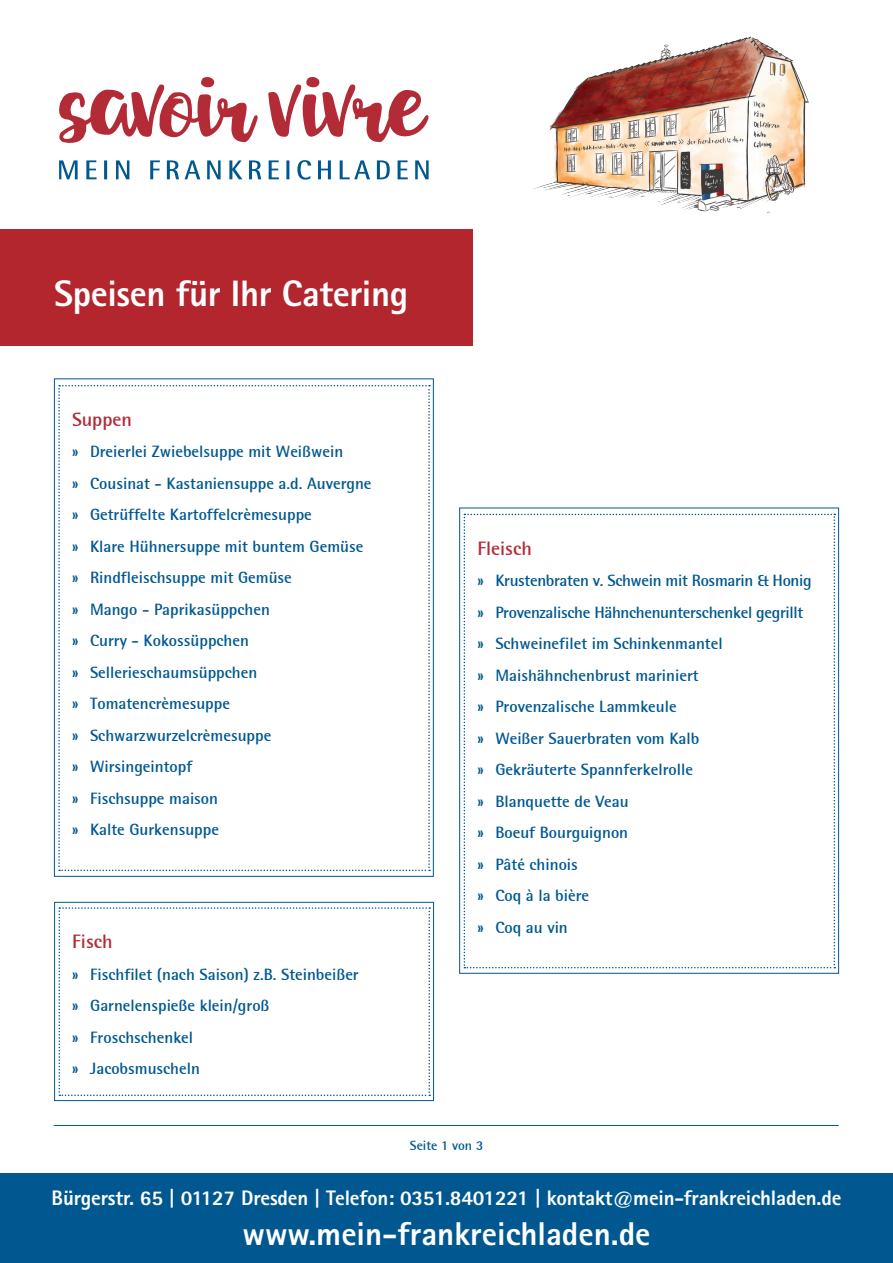
<style>
.page{position:relative;width:893px;height:1263px;background:#fff}
.page>*{position:absolute;margin:0;border:0;box-sizing:border-box;transform-origin:0 0}
.t1{font:800 36.75px "Rotis Sans Serif";letter-spacing:-.01em;color:#fff}
.t2{font:800 33px "Rotis Sans Serif";color:#fff}
.t3{font:800 21px "Rotis Sans Serif";letter-spacing:-.01em;color:#fff}
.t4{font:700 19.5px "AT Rotis Semi Sans";color:#b22b37}
.t5{font:700 16.5px "AT Rotis Semi Sans";color:#015891}
.t6{font:700 16.5px "AT Rotis Semi Sans";letter-spacing:-.02em;color:#015891}
.t7{font:700 13.5px "AT Rotis Semi Sans";color:#015891}
</style>
<div class="page">
<div style="left:0;top:1173px;width:893px;height:90px;background:#015891"></div>
<svg style="left:59px;top:160px;width:370px;height:20px"></svg>
<svg style="left:59px;top:77px;width:199px;height:66px"></svg>
<svg style="left:268px;top:77px;width:161px;height:65px"></svg>
<div style="left:0;top:229px;width:472px;height:117px;background:#b3262e"></div>
<hr style="left:54px;top:1125px;width:785px;height:1px;background:#015891">
<svg style="left:58px;top:385px;width:372px;height:486px"></svg>
<img style="left:533px;top:36px;width:276px;height:177px">
<div style="left:54px;top:902px;width:380px;height:199px;border:1px solid #015891"></div>
<svg style="left:59px;top:907px;width:371px;height:189px"></svg>
<svg style="left:464px;top:514px;width:371px;height:454px"></svg>
<p class="t1" style="left:54px;top:270px;width:356px">Speisen für Ihr Catering</p>
<p class="t4" style="left:72px;top:407px;width:62px">Suppen</p>
<p class="t5" style="left:72px;top:441px;width:273px">» Dreierlei Zwiebelsuppe mit Weißwein</p>
<p class="t5" style="left:72px;top:473px;width:301px">» Cousinat - Kastaniensuppe a.d. Auvergne</p>
<p class="t5" style="left:72px;top:504px;width:241px">» Getrüffelte Kartoffelcrèmesuppe</p>
<p class="t5" style="left:72px;top:536px;width:293px">» Klare Hühnersuppe mit buntem Gemüse</p>
<p class="t5" style="left:72px;top:567px;width:221px">» Rindfleischsuppe mit Gemüse</p>
<p class="t5" style="left:72px;top:599px;width:199px">» Mango - Paprikasüppchen</p>
<p class="t5" style="left:72px;top:630px;width:178px">» Curry - Kokossüppchen</p>
<p class="t5" style="left:72px;top:662px;width:187px">» Sellerieschaumsüppchen</p>
<p class="t5" style="left:72px;top:693px;width:160px">» Tomatencrèmesuppe</p>
<p class="t5" style="left:72px;top:725px;width:201px">» Schwarzwurzelcrèmesuppe</p>
<p class="t5" style="left:72px;top:756px;width:122px">» Wirsingeintopf</p>
<p class="t5" style="left:72px;top:788px;width:148px">» Fischsuppe maison</p>
<p class="t5" style="left:72px;top:819px;width:149px">» Kalte Gurkensuppe</p>
<p class="t4" style="left:72px;top:929px;width:42px">Fisch</p>
<p class="t5" style="left:72px;top:964px;width:288px">» Fischfilet (nach Saison) z.B. Steinbeißer</p>
<p class="t5" style="left:72px;top:995px;width:199px">» Garnelenspieße klein/groß</p>
<p class="t5" style="left:72px;top:1027px;width:122px">» Froschschenkel</p>
<p class="t5" style="left:72px;top:1058px;width:129px">» Jacobsmuscheln</p>
<p class="t4" style="left:477px;top:536px;width:56px">Fleisch</p>
<p class="t6" style="left:477px;top:570px;width:336px">» Krustenbraten v. Schwein mit Rosmarin &amp; Honig</p>
<p class="t6" style="left:477px;top:602px;width:327px">» Provenzalische Hähnchenunterschenkel gegrillt</p>
<p class="t5" style="left:477px;top:633px;width:247px">» Schweinefilet im Schinkenmantel</p>
<p class="t5" style="left:477px;top:665px;width:223px">» Maishähnchenbrust mariniert</p>
<p class="t5" style="left:477px;top:696px;width:201px">» Provenzalische Lammkeule</p>
<p class="t5" style="left:477px;top:728px;width:224px">» Weißer Sauerbraten vom Kalb</p>
<p class="t5" style="left:477px;top:759px;width:217px">» Gekräuterte Spannferkelrolle</p>
<p class="t5" style="left:477px;top:791px;width:153px">» Blanquette de Veau</p>
<p class="t5" style="left:477px;top:822px;width:152px">» Boeuf Bourguignon</p>
<p class="t5" style="left:477px;top:854px;width:102px">» Pâté chinois</p>
<p class="t5" style="left:477px;top:885px;width:113px">» Coq à la bière</p>
<p class="t5" style="left:477px;top:917px;width:92px">» Coq au vin</p>
<p class="t7" style="left:410px;top:1137px;width:75px">Seite 1 von 3</p>
<p class="t3" style="left:52px;top:1185px;width:791px">Bürgerstr. 65 | 01127 Dresden | Telefon: 0351.8401221 | kontakt@mein-frankreichladen.de</p>
<p class="t2" style="left:242px;top:1212px;width:410px">www.mein-frankreichladen.de</p>
</div>
